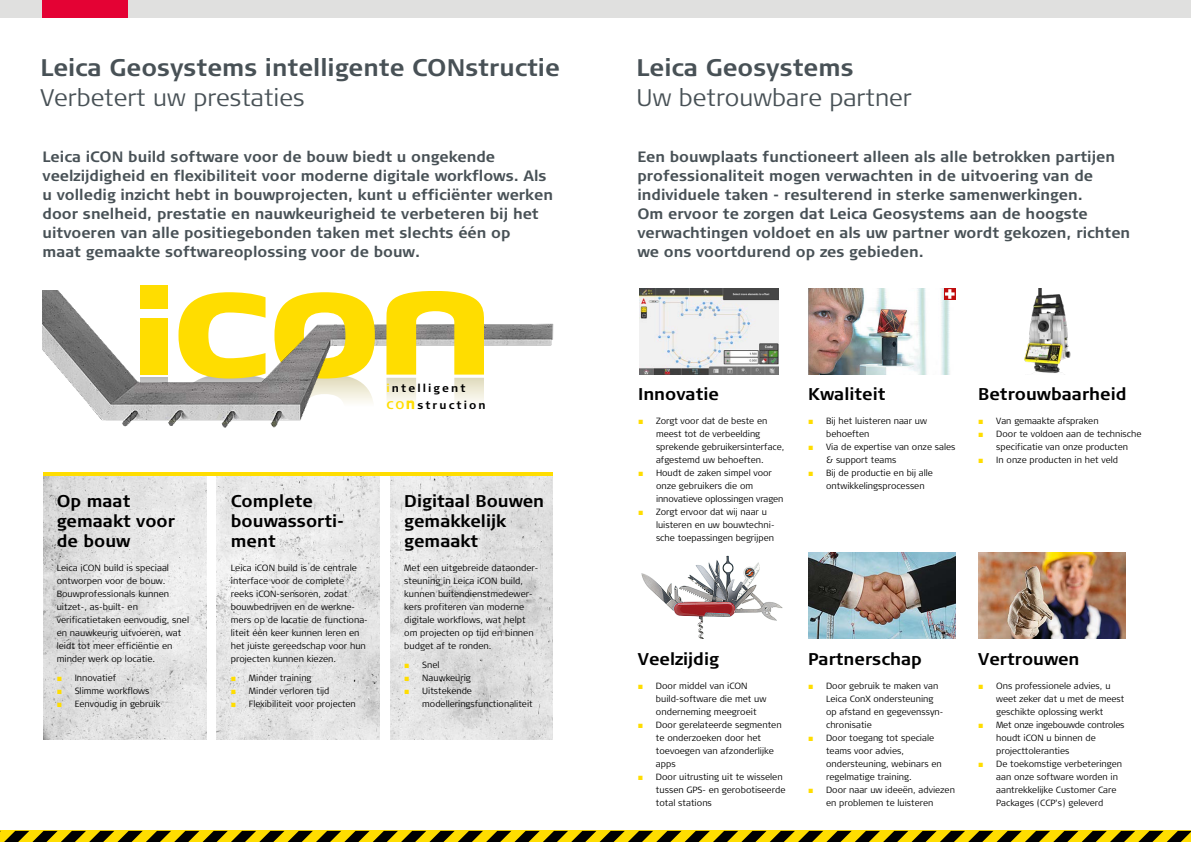
<style>
.page{position:relative;width:1191px;height:842px;background:#fff}
.page>*{position:absolute;margin:0;border:0;box-sizing:border-box;transform-origin:0 0}
.t1{font:700 24px "Signa Column";color:#485156}
.t2{font:300 24px "Signa Column";color:#485156}
.t3{font:700 17px/20px "Signa Column";color:#000}
.t4{font:700 15px/19px "Signa Column";color:#485156}
.t5{font:700 11.1px/16.9px "Signa Column";letter-spacing:.19em;color:#000}
.t6{font:300 9px/13px "Signa Column";color:#000}
.s1{font-family:"Tahoma";font-weight:400;color:#fd0}
.s2{color:#fd0}
.s3{font-weight:400;font-size:14.1px;color:#fd0}
</style>
<div class="page">
<svg style="left:0;top:831px;width:1191px;height:11px;background:#806f00"></svg>
<div style="left:0;top:0;width:1191px;height:17px;background:#e0e0df"></div>
<div style="left:43px;top:0;width:85px;height:17px;background:#e40234"></div>
<img style="left:639px;top:288px;width:139px;height:87px">
<img style="left:641px;top:555px;width:142px;height:84px">
<img style="left:808px;top:288px;width:142px;height:87px">
<img style="left:808px;top:552px;width:147px;height:87px">
<img style="left:978px;top:552px;width:147px;height:87px">
<img style="left:1024px;top:288px;width:47px;height:87px">
<div style="left:944px;top:288px;width:11px;height:12px;background:#c00d0e"></div>
<svg style="left:945px;top:289px;width:9px;height:10px"></svg>
<img style="left:43px;top:476px;width:163px;height:264px">
<img style="left:217px;top:476px;width:162px;height:264px">
<img style="left:390px;top:476px;width:163px;height:264px">
<img style="left:375px;top:323px;width:179px;height:23px">
<svg style="left:336px;top:292px;width:39px;height:111px"></svg>
<div style="left:140px;top:285px;width:28px;height:23px;background:#fd0"></div>
<img style="left:42px;top:291px;width:294px;height:137px">
<svg style="left:384px;top:291px;width:100px;height:112px"></svg>
<hr style="left:43px;top:473px;width:510px;height:3px;background:#fd0">
<h1 class="t1" style="left:40px;top:52px;width:521px">Leica Geosystems intelligente CONstructie</h1>
<h1 class="t2" style="left:40px;top:82px;width:266px">Verbetert uw prestaties</h1>
<p class="t4" style="left:43px;top:148px;width:512px">Leica iCON build software voor de bouw biedt u ongekende veelzijdigheid en flexibiliteit voor moderne digitale workflows. Als u volledig inzicht hebt in bouwprojecten, kunt u efficiënter werken door snelheid, prestatie en nauwkeurigheid te verbeteren bij het uitvoeren van alle positiegebonden taken met slechts één op<br>maat gemaakte softwareoplossing voor de bouw.</p>
<h2 class="t3" style="left:57px;top:491px;width:120px">Op maat gemaakt voor de bouw</h2>
<p class="t6" style="left:57px;top:562px;width:134px">Leica iCON build is speciaal ontworpen voor de bouw.<br>Bouwprofessionals kunnen uitzet-, as-built- en verificatietaken eenvoudig, snel en nauwkeurig uitvoeren, wat leidt tot meer efficiëntie en minder werk op locatie.</p>
<p class="t6" style="left:57px;top:671px;width:61px"><span class="s1">■</span> Innovatief</p>
<p class="t6" style="left:57px;top:684px;width:94px"><span class="s1">■</span> Slimme workflows</p>
<p class="t6" style="left:57px;top:697px;width:105px"><span class="s1">■</span> Eenvoudig in gebruik</p>
<p class="t5" style="left:386px;top:379px;width:101px"><span class="s2">i</span>ntelligent<br><span class="s2">CO</span><span class="s3">n</span>struction</p>
<h2 class="t3" style="left:231px;top:491px;width:115px">Complete bouwassorti&shy;ment</h2>
<p class="t6" style="left:231px;top:562px;width:139px">Leica iCON build is de centrale interface voor de complete reeks iCON-sensoren, zodat bouwbedrijven en de werkne&shy;mers op de locatie de functiona&shy;liteit één keer kunnen leren en het juiste gereedschap voor hun projecten kunnen kiezen.</p>
<p class="t6" style="left:231px;top:671px;width:82px"><span class="s1">■</span> Minder training</p>
<p class="t6" style="left:231px;top:684px;width:100px"><span class="s1">■</span> Minder verloren tijd</p>
<p class="t6" style="left:231px;top:697px;width:126px"><span class="s1">■</span> Flexibiliteit voor projecten</p>
<h2 class="t3" style="left:404px;top:491px;width:141px">Digitaal Bouwen gemakkelijk gemaakt</h2>
<p class="t6" style="left:404px;top:562px;width:136px">Met een uitgebreide dataonder&shy;steuning in Leica iCON build, kunnen buitendienstmedewer&shy;kers profiteren van moderne digitale workflows, wat helpt om projecten op tijd en binnen budget af te ronden.</p>
<p class="t6" style="left:404px;top:658px;width:37px"><span class="s1">■</span> Snel</p>
<p class="t6" style="left:404px;top:671px;width:68px"><span class="s1">■</span> Nauwkeurig</p>
<p class="t6" style="left:422px;top:684px;width:112px;text-indent:-18px"><span class="s1">■</span> Uitstekende modelleringsfunctionaliteit</p>
<h1 class="t1" style="left:636px;top:52px;width:218px">Leica Geosystems</h1>
<h1 class="t2" style="left:636px;top:82px;width:277px">Uw betrouwbare partner</h1>
<p class="t4" style="left:637px;top:148px;width:494px">Een bouwplaats functioneert alleen als alle betrokken partijen professionaliteit mogen verwachten in de uitvoering van de individuele taken - resulterend in sterke samenwerkingen.<br>Om ervoor te zorgen dat Leica Geosystems aan de hoogste verwachtingen voldoet en als uw partner wordt gekozen, richten we ons voortdurend op zes gebieden.</p>
<h2 class="t3" style="left:638px;top:384px;width:82px">Innovatie</h2>
<p class="t6" style="left:656px;top:414px;width:130px;text-indent:-18px"><span class="s1">■</span> Zorgt voor dat de beste en meest tot de verbeelding sprekende gebruikersinterface, afgestemd uw behoeften.</p>
<p class="t6" style="left:656px;top:466px;width:129px;text-indent:-18px"><span class="s1">■</span> Houdt de zaken simpel voor onze gebruikers die om innovatieve oplossingen vragen</p>
<p class="t6" style="left:656px;top:505px;width:120px;text-indent:-18px"><span class="s1">■</span> Zorgt ervoor dat wij naar u luisteren en uw bouwtechni&shy;sche toepassingen begrijpen</p>
<h2 class="t3" style="left:808px;top:384px;width:79px">Kwaliteit</h2>
<p class="t6" style="left:826px;top:414px;width:102px;text-indent:-18px"><span class="s1">■</span> Bij het luisteren naar uw behoeften</p>
<p class="t6" style="left:826px;top:440px;width:131px;text-indent:-18px"><span class="s1">■</span> Via de expertise van onze sales &amp; support teams</p>
<p class="t6" style="left:826px;top:466px;width:108px;text-indent:-18px"><span class="s1">■</span> Bij de productie en bij alle ontwikkelingsprocessen</p>
<h2 class="t3" style="left:978px;top:384px;width:150px">Betrouwbaarheid</h2>
<p class="t6" style="left:978px;top:414px;width:122px"><span class="s1">■</span> Van gemaakte afspraken</p>
<p class="t6" style="left:978px;top:427px;width:165px;text-align:center"><span class="s1">■</span> Door te voldoen aan de technische specificatie van onze producten</p>
<p class="t6" style="left:978px;top:453px;width:141px"><span class="s1">■</span> In onze producten in het veld</p>
<h2 class="t3" style="left:638px;top:649px;width:83px">Veelzijdig</h2>
<p class="t6" style="left:656px;top:679px;width:112px;text-indent:-18px"><span class="s1">■</span> Door middel van iCON build-software die met uw onderneming meegroeit</p>
<p class="t6" style="left:656px;top:718px;width:127px;text-indent:-18px"><span class="s1">■</span> Door gerelateerde segmenten te onderzoeken door het toevoegen van afzonderlijke apps</p>
<p class="t6" style="left:656px;top:770px;width:131px;text-indent:-18px"><span class="s1">■</span> Door uitrusting uit te wisselen tussen GPS- en gerobotiseerde total stations</p>
<h2 class="t3" style="left:808px;top:649px;width:115px">Partnerschap</h2>
<p class="t6" style="left:826px;top:679px;width:119px;text-indent:-18px"><span class="s1">■</span> Door gebruik te maken van<br>Leica ConX ondersteuning op afstand en gegevenssyn&shy;chronisatie</p>
<p class="t6" style="left:826px;top:731px;width:117px;text-indent:-18px"><span class="s1">■</span> Door toegang tot speciale teams voor advies, ondersteuning, webinars en regelmatige training.</p>
<p class="t6" style="left:808px;top:783px;width:148px;text-align:center"><span class="s1">■</span> Door naar uw ideeën, adviezen en problemen te luisteren</p>
<h2 class="t3" style="left:978px;top:649px;width:103px">Vertrouwen</h2>
<p class="t6" style="left:996px;top:679px;width:129px;text-indent:-18px"><span class="s1">■</span> Ons professionele advies, u weet zeker dat u met de meest geschikte oplossing werkt</p>
<p class="t6" style="left:996px;top:718px;width:130px;text-indent:-18px"><span class="s1">■</span> Met onze ingebouwde controles houdt iCON u binnen de projecttoleranties</p>
<p class="t6" style="left:996px;top:757px;width:127px;text-indent:-18px"><span class="s1">■</span> De toekomstige verbeteringen aan onze software worden in aantrekkelijke Customer Care<br>Packages (CCP's) geleverd</p>
</div>
